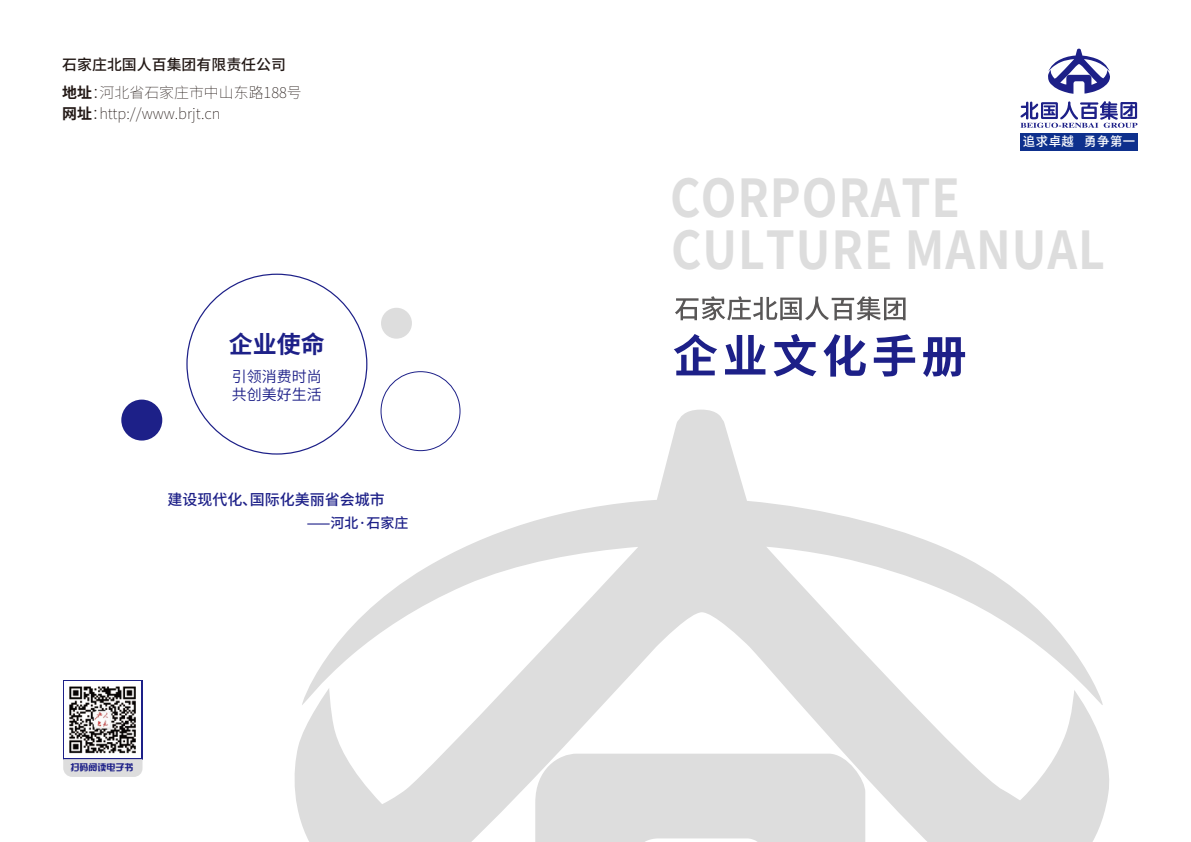
<style>
.page{position:relative;width:1191px;height:842px;background:#fff}
.page>*{position:absolute;margin:0;border:0;box-sizing:border-box;transform-origin:0 0}
.t1{font:700 52.2px/52.1px "Source Han Sans CN";letter-spacing:.02em;color:#ddd;scale:.89 1}
.t2{font:700 24px "Source Han Sans CN";color:#1d2088}
.t3{font:500 15px "Source Han Sans CN";color:#1d2088}
.t4{font:15px/18px "Source Han Sans CN";color:#1d2088}
.t5{font:200 14.9px/20.9px "Source Han Sans CN";color:#221815}
.t6{font:500 14.9px "Source Han Sans CN";color:#221815}
.t7{font:500 14px "Source Han Sans CN";color:#1d2088}
.t8{font:500 12.8px "Source Han Sans CN";letter-spacing:.04em;color:#fff}
.t9{font:9px "H Yk 2 gj";color:#1d2088}
.s1{font-weight:700}
</style>
<div class="page">
<svg style="left:290px;top:409px;width:819px;height:433px"></svg>
<svg style="left:674px;top:334px;width:43px;height:41px"></svg>
<svg style="left:725px;top:335px;width:40px;height:39px"></svg>
<svg style="left:773px;top:334px;width:43px;height:42px"></svg>
<svg style="left:823px;top:334px;width:43px;height:43px"></svg>
<svg style="left:873px;top:334px;width:42px;height:43px"></svg>
<svg style="left:923px;top:337px;width:42px;height:40px"></svg>
<svg style="left:1020px;top:49px;width:117px;height:79px"></svg>
<div style="left:380px;top:371px;width:80px;height:80px;border:1px solid #1d2088;border-radius:50%"></div>
<div style="left:121px;top:400px;width:41px;height:41px;background:#1d2088;border-radius:50%"></div>
<div style="left:381px;top:308px;width:31px;height:31px;background:#ddd;border-radius:50%"></div>
<div style="left:1020px;top:133px;width:117px;height:17px;background:#0e308d"></div>
<svg style="left:63px;top:759px;width:79px;height:18px"></svg>
<svg style="left:675px;top:296px;width:230px;height:24px"></svg>
<img style="left:69px;top:686px;width:67px;height:68px">
<p class="t6" style="left:62px;top:56px;width:225px">石家庄北国人百集团有限责任公司</p>
<p class="t5" style="left:62px;top:83px;width:241px"><span class="s1">地址</span>：河北省石家庄市中山东路188号<span class="s1">网址</span>：http://www.brjt.cn</p>
<h2 class="t2" style="left:229px;top:331px;width:98px">企业使命</h2>
<p class="t4" style="left:232px;top:368px;width:91px">引领消费时尚共创美好生活</p>
<p class="t3" style="left:167px;top:491px;width:219px">建设现代化、国际化美丽省会城市</p>
<p class="t7" style="left:307px;top:514px;width:103px">⸺河北·石家庄</p>
<p class="t9" style="left:70px;top:762px;width:64px">扫码阅读电子书</p>
<p class="t8" style="left:1023px;top:134px;width:114px">追求卓越 勇争第一</p>
<h1 class="t1" style="left:670px;top:172px;width:490px">CORPORATE<br>CULTURE MANUAL</h1>
</div>
